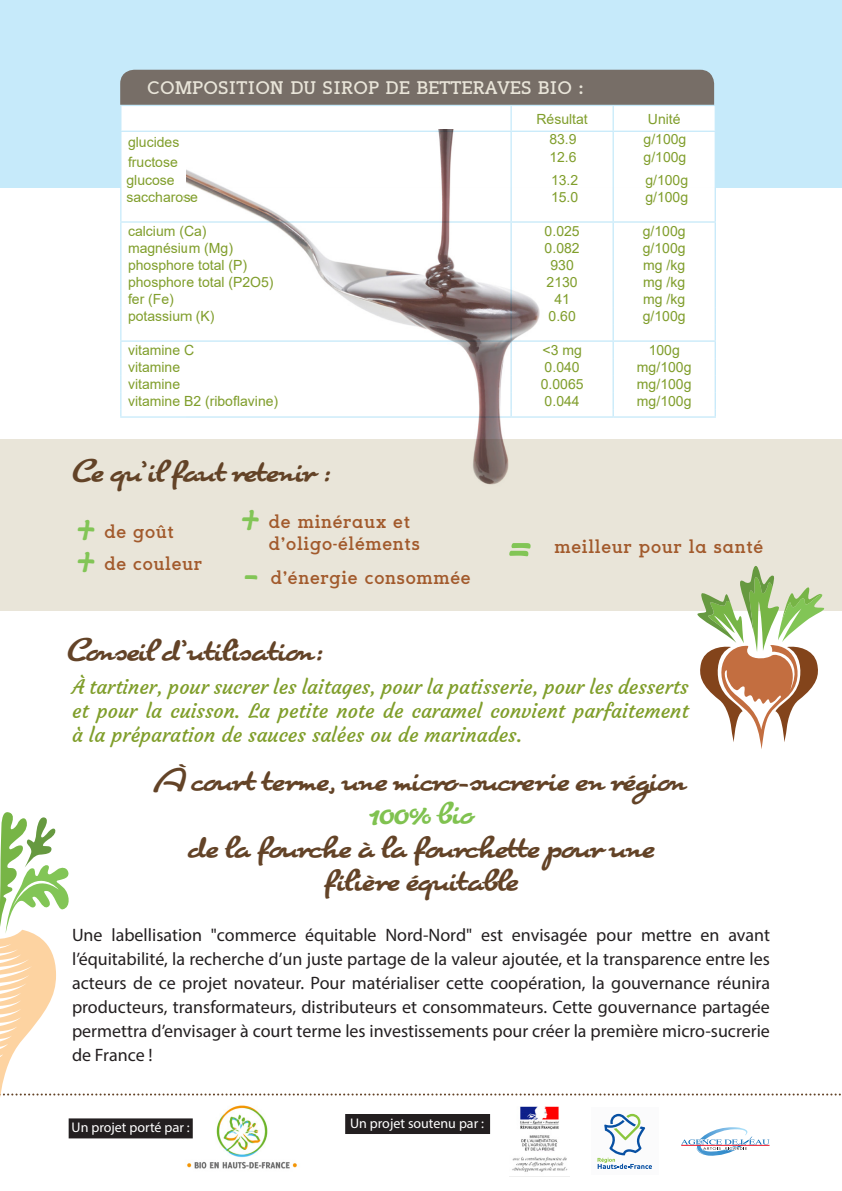
<style>
.page{position:relative;width:842px;height:1191px;background:#fff}
.page>*{position:absolute;margin:0;border:0;box-sizing:border-box;transform-origin:0 0}
.t1{font:54px "Cuisine";color:#82c556}
.t2{font:40px "Cuisine";color:#82c556}
.t3{font:28px/33.6px "Cuisine";color:#634327;text-align:center}
.t4{font:20px/24px "Courgette";color:#809e2b;text-align:justify}
.t5{font:18px/24px "Myriad Pro";color:#231f20;text-align:justify}
.t6{font:700 18px/22px "Sugarcubes";color:#a25a2c}
.t7{font:700 18px "Sugarcubes";color:#e9e5d9}
.t8{font:14px/18px "Arial";color:#809e2b}
.t9{font:14px "Myriad Pro";color:#fff}
.s1{color:#80c250}
</style>
<div class="page">
<div style="left:0;top:439px;width:842px;height:172px;background:#e9e5d9"></div>
<div style="left:0;top:0;width:842px;height:187px;background:#c6eafa"></div>
<svg style="left:697px;top:566px;width:128px;height:183px"></svg>
<div style="left:591px;top:1107px;width:68px;height:68px;background:#fbfbfc"></div>
<svg style="left:0;top:812px;width:841px;height:357px"></svg>
<hr style="left:681px;top:1145px;width:88px;height:1px;background:#ee1b2d">
<img style="left:509px;top:1106px;width:61px;height:66px">
<div style="left:69px;top:1118px;width:124px;height:20px;background:#231f20"></div>
<div style="left:345px;top:1114px;width:145px;height:20px;background:#231f20"></div>
<div style="left:176px;top:1097px;width:133px;height:76px;background:#fff"></div>
<img style="left:181px;top:1105px;width:116px;height:64px">
<div style="left:121px;top:132px;width:65px;height:56px;background:#fff"></div>
<hr style="left:120px;top:340px;width:391px;height:2px;background:#c6eafa">
<hr style="left:120px;top:221px;width:391px;height:2px;background:#c6eafa">
<svg style="left:120px;top:70px;width:595px;height:61px;background:#ada9a6"></svg>
<svg style="left:120px;top:187px;width:1px;height:229px"></svg>
<hr style="left:120px;top:416px;width:391px;height:2px;background:#c6eafa">
<img style="left:186px;top:129px;width:535px;height:356px">
<p class="t7" style="left:147px;top:77px;width:438px">COMPOSITION DU SIROP DE BETTERAVES BIO :</p>
<p class="t8" style="left:128px;top:132px;width:53px">glucides</p>
<p class="t8" style="left:128px;top:152px;width:51px">fructose</p>
<p class="t8" style="left:536px;top:110px;width:53px">Résultat</p>
<p class="t8" style="left:648px;top:110px;width:34px">Unité</p>
<p class="t8" style="left:549px;top:130px;width:29px">83.9<br>12.6</p>
<p class="t8" style="left:644px;top:130px;width:44px">g/100g</p>
<p class="t8" style="left:644px;top:148px;width:44px">g/100g</p>
<p class="t8" style="left:126px;top:171px;width:50px">glucose</p>
<p class="t8" style="left:551px;top:171px;width:29px">13.2</p>
<p class="t8" style="left:645px;top:171px;width:44px">g/100g</p>
<p class="t8" style="left:126px;top:188px;width:73px">saccharose</p>
<p class="t8" style="left:551px;top:188px;width:29px">15.0</p>
<p class="t8" style="left:645px;top:188px;width:44px">g/100g</p>
<p class="t8" style="left:128px;top:222px;width:80px">calcium (Ca)</p>
<p class="t8" style="left:545px;top:222px;width:37px">0.025</p>
<p class="t8" style="left:643px;top:222px;width:44px">g/100g</p>
<p class="t8" style="left:128px;top:239px;width:107px">magnésium (Mg)</p>
<p class="t8" style="left:545px;top:239px;width:37px">0.082</p>
<p class="t8" style="left:643px;top:239px;width:44px">g/100g</p>
<p class="t8" style="left:128px;top:256px;width:121px">phosphore total (P)</p>
<p class="t8" style="left:550px;top:256px;width:25px">930</p>
<p class="t8" style="left:643px;top:256px;width:44px">mg /kg</p>
<p class="t8" style="left:128px;top:273px;width:147px">phosphore total (P2O5)</p>
<p class="t8" style="left:547px;top:273px;width:33px">2130</p>
<p class="t8" style="left:643px;top:273px;width:44px">mg /kg</p>
<p class="t8" style="left:128px;top:290px;width:47px">fer (Fe)</p>
<p class="t8" style="left:554px;top:290px;width:17px">41</p>
<p class="t8" style="left:643px;top:290px;width:44px">mg /kg</p>
<p class="t8" style="left:128px;top:307px;width:88px">potassium (K)</p>
<p class="t8" style="left:548px;top:307px;width:29px">0.60</p>
<p class="t8" style="left:643px;top:307px;width:44px">g/100g</p>
<p class="t8" style="left:128px;top:341px;width:68px">vitamine C</p>
<p class="t8" style="left:542px;top:341px;width:41px">&lt;3 mg</p>
<p class="t8" style="left:649px;top:341px;width:33px">100g</p>
<p class="t8" style="left:128px;top:358px;width:54px">vitamine</p>
<p class="t8" style="left:545px;top:358px;width:37px">0.040</p>
<p class="t8" style="left:637px;top:358px;width:56px">mg/100g</p>
<p class="t8" style="left:128px;top:375px;width:54px">vitamine</p>
<p class="t8" style="left:541px;top:375px;width:44px">0.0065</p>
<p class="t8" style="left:637px;top:375px;width:56px">mg/100g</p>
<p class="t8" style="left:128px;top:392px;width:152px">vitamine B2 (riboflavine)</p>
<p class="t8" style="left:545px;top:392px;width:37px">0.044</p>
<p class="t8" style="left:637px;top:392px;width:56px">mg/100g</p>
<p class="t3" style="left:73px;top:454px;width:259px">Ce qu’il faut retenir :</p>
<p class="t2" style="left:77px;top:501px;width:18px">+</p>
<p class="t6" style="left:104px;top:521px;width:72px">de goût</p>
<p class="t2" style="left:77px;top:533px;width:18px">+</p>
<p class="t6" style="left:104px;top:553px;width:100px">de couleur</p>
<p class="t2" style="left:242px;top:491px;width:18px">+</p>
<p class="t6" style="left:269px;top:511px;width:153px">de minéraux et d’oligo-éléments</p>
<p class="t2" style="left:242px;top:547px;width:20px">-</p>
<p class="t6" style="left:270px;top:567px;width:202px">d’énergie consommée</p>
<p class="t3" style="left:68px;top:633px;width:256px">Conseil d’utilisation:</p>
<p class="t1" style="left:509px;top:510px;width:23px">=</p>
<p class="t6" style="left:554px;top:535px;width:211px">meilleur pour la santé</p>
<p class="t4" style="left:72px;top:675px;width:618px">À tartiner, pour sucrer les laitages, pour la patisserie, pour les desserts et pour la cuisson. La petite note de caramel convient parfaitement à la préparation de sauces salées ou de marinades.</p>
<p class="t3" style="left:155px;top:763px;width:532px">À court terme, une micro-sucrerie en région<br><span class="s1">100% bio</span></p>
<p class="t3" style="left:188px;top:830px;width:468px">de la fourche à la fourchette pour une filière équitable</p>
<p class="t5" style="left:72px;top:922px;width:699px">Une labellisation "commerce équitable Nord-Nord" est envisagée pour mettre en avant l’équitabilité, la recherche d’un juste partage de la valeur ajoutée, et la transparence entre les acteurs de ce projet novateur. Pour matérialiser cette coopération, la gouvernance réunira producteurs, transformateurs, distributeurs et consommateurs. Cette gouvernance partagée permettra d’envisager à court terme les investissements pour créer la première micro-sucrerie de France !</p>
<p class="t9" style="left:72px;top:1119px;width:120px">Un projet porté par :</p>
<p class="t9" style="left:350px;top:1114px;width:136px">Un projet soutenu par :</p>
</div>
